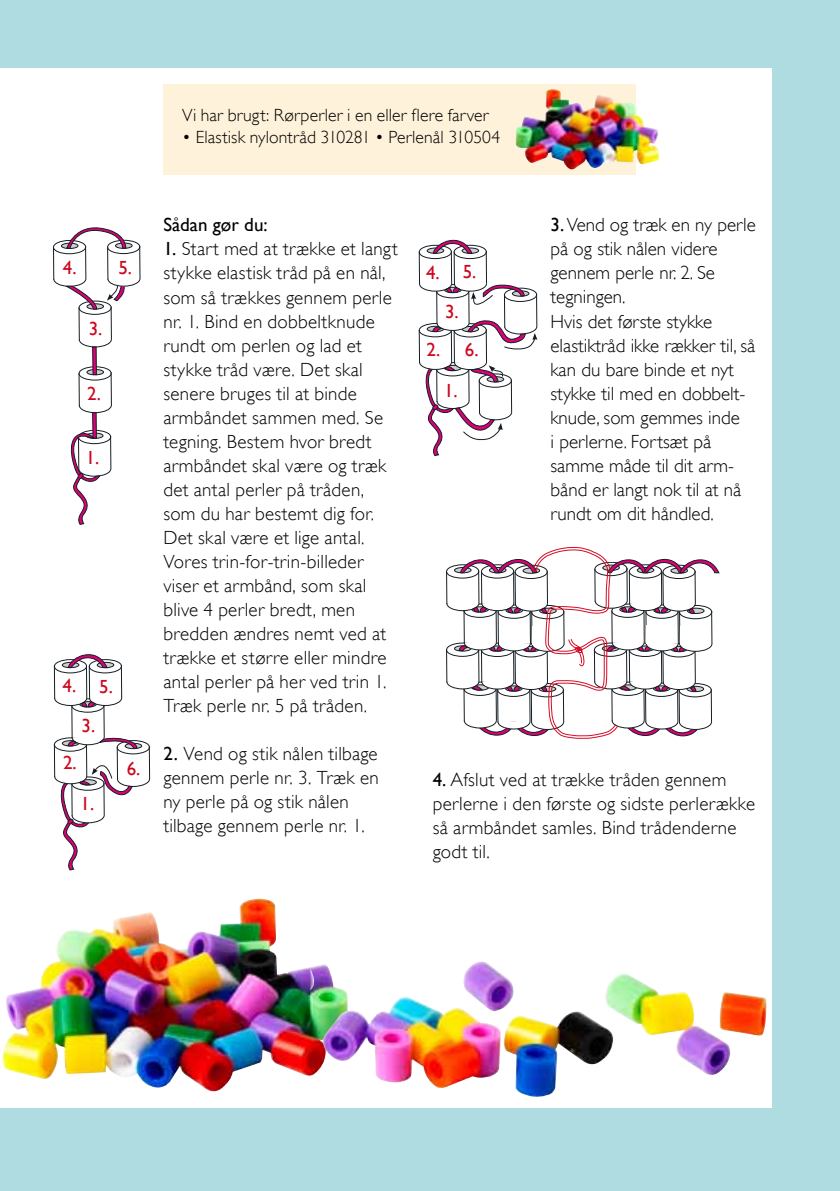
<style>
.page{position:relative;width:840px;height:1191px;background:#fff}
.page>*{position:absolute;margin:0;border:0;box-sizing:border-box;transform-origin:0 0}
.t1{font:300 19px/24px "Gill Sans";letter-spacing:.015em;color:#000}
.t2{font:19px "Gill Sans";color:#cd071e}
.t3{font:19px "Gill Sans";color:#000}
.t4{font:300 17.6px "Gill Sans";letter-spacing:.01em;color:#000}
.s1{font-weight:400}
</style>
<div class="page">
<div style="left:0;top:0;width:839px;height:1191px;background:#afdce1"></div>
<div style="left:0;top:68px;width:771px;height:1039px;background:#fff"></div>
<svg style="left:446px;top:547px;width:274px;height:192px"></svg>
<svg style="left:79px;top:301px;width:32px;height:13px"></svg>
<div style="left:78px;top:300px;width:34px;height:15px;border:1px solid #161e23;border-radius:50%"></div>
<svg style="left:78px;top:338px;width:34px;height:10px"></svg>
<svg style="left:87px;top:304px;width:16px;height:5px"></svg>
<div style="left:86px;top:303px;width:18px;height:7px;border:1px solid #161e23;border-radius:50%"></div>
<hr style="left:111px;top:307px;width:1px;height:32px;background:#161e23">
<hr style="left:78px;top:307px;width:2px;height:33px;background:#161e23">
<svg style="left:79px;top:367px;width:32px;height:13px"></svg>
<div style="left:78px;top:366px;width:34px;height:15px;border:1px solid #161e23;border-radius:50%"></div>
<svg style="left:79px;top:404px;width:33px;height:10px"></svg>
<div style="left:87px;top:369px;width:16px;height:6px;background:#cdcecd;border-radius:50%"></div>
<div style="left:86px;top:369px;width:18px;height:6px;border:1px solid #161e23;border-radius:50%"></div>
<hr style="left:111px;top:372px;width:1px;height:33px;background:#161e23">
<hr style="left:78px;top:373px;width:2px;height:33px;background:#161e23">
<div style="left:78px;top:430px;width:33px;height:14px;border:1px solid #161e23;border-radius:50%"></div>
<svg style="left:107px;top:240px;width:33px;height:14px"></svg>
<div style="left:107px;top:240px;width:33px;height:14px;border:1px solid #161e23;border-radius:50%"></div>
<div style="left:115px;top:243px;width:17px;height:5px;background:#cdcecd;border-radius:50%"></div>
<div style="left:115px;top:242px;width:17px;height:7px;border:1px solid #161e23;border-radius:50%"></div>
<hr style="left:139px;top:246px;width:1px;height:33px;background:#161e23">
<hr style="left:107px;top:247px;width:1px;height:32px;background:#161e23">
<svg style="left:53px;top:240px;width:33px;height:14px"></svg>
<div style="left:53px;top:240px;width:33px;height:14px;border:1px solid #161e23;border-radius:50%"></div>
<div style="left:61px;top:243px;width:17px;height:5px;background:#cdcecd;border-radius:50%"></div>
<div style="left:61px;top:243px;width:17px;height:6px;border:1px solid #161e23;border-radius:50%"></div>
<hr style="left:85px;top:246px;width:1px;height:33px;background:#161e23">
<hr style="left:53px;top:247px;width:1px;height:33px;background:#161e23">
<svg style="left:65px;top:227px;width:62px;height:22px"></svg>
<svg style="left:107px;top:277px;width:34px;height:25px"></svg>
<svg style="left:53px;top:278px;width:45px;height:32px"></svg>
<hr style="left:92px;top:347px;width:4px;height:27px;background:#df0079">
<div style="left:92px;top:346px;width:5px;height:29px;border:1px solid #161e23"></div>
<hr style="left:92px;top:413px;width:4px;height:25px;background:#df0079">
<div style="left:92px;top:412px;width:5px;height:26px;border:1px solid #161e23"></div>
<svg style="left:70px;top:432px;width:42px;height:93px"></svg>
<svg style="left:72px;top:699px;width:32px;height:13px"></svg>
<div style="left:71px;top:698px;width:33px;height:15px;border:1px solid #161e23;border-radius:50%"></div>
<hr style="left:103px;top:704px;width:2px;height:33px;background:#161e23">
<hr style="left:71px;top:705px;width:2px;height:33px;background:#161e23">
<svg style="left:54px;top:659px;width:32px;height:14px"></svg>
<div style="left:54px;top:659px;width:33px;height:14px;border:1px solid #161e23;border-radius:50%"></div>
<div style="left:62px;top:662px;width:17px;height:5px;background:#cdcecd;border-radius:50%"></div>
<div style="left:62px;top:662px;width:17px;height:6px;border:1px solid #161e23;border-radius:50%"></div>
<hr style="left:86px;top:665px;width:1px;height:33px;background:#161e23">
<hr style="left:54px;top:666px;width:1px;height:33px;background:#161e23">
<svg style="left:89px;top:659px;width:32px;height:14px"></svg>
<div style="left:89px;top:659px;width:33px;height:14px;border:1px solid #161e23;border-radius:50%"></div>
<div style="left:97px;top:662px;width:17px;height:5px;background:#cdcecd;border-radius:50%"></div>
<div style="left:97px;top:662px;width:17px;height:6px;border:1px solid #161e23;border-radius:50%"></div>
<hr style="left:121px;top:665px;width:1px;height:33px;background:#161e23">
<hr style="left:89px;top:666px;width:1px;height:33px;background:#161e23">
<svg style="left:67px;top:654px;width:42px;height:15px"></svg>
<svg style="left:54px;top:697px;width:69px;height:11px"></svg>
<svg style="left:54px;top:736px;width:96px;height:135px"></svg>
<hr style="left:485px;top:329px;width:1px;height:33px;background:#161e23">
<hr style="left:453px;top:330px;width:1px;height:33px;background:#161e23">
<svg style="left:419px;top:323px;width:32px;height:14px"></svg>
<div style="left:418px;top:323px;width:33px;height:14px;border:1px solid #161e23;border-radius:50%"></div>
<div style="left:426px;top:326px;width:18px;height:6px;border:1px solid #161e23;border-radius:50%"></div>
<hr style="left:450px;top:329px;width:2px;height:33px;background:#161e23">
<hr style="left:418px;top:330px;width:2px;height:33px;background:#161e23">
<hr style="left:468px;top:290px;width:1px;height:33px;background:#161e23">
<hr style="left:436px;top:291px;width:1px;height:33px;background:#161e23">
<svg style="left:419px;top:245px;width:32px;height:14px"></svg>
<div style="left:418px;top:245px;width:33px;height:14px;border:1px solid #161e23;border-radius:50%"></div>
<svg style="left:427px;top:248px;width:16px;height:5px"></svg>
<div style="left:426px;top:247px;width:18px;height:7px;border:1px solid #161e23;border-radius:50%"></div>
<hr style="left:450px;top:251px;width:2px;height:33px;background:#161e23">
<hr style="left:418px;top:252px;width:2px;height:32px;background:#161e23">
<svg style="left:454px;top:245px;width:32px;height:14px"></svg>
<div style="left:453px;top:245px;width:33px;height:14px;border:1px solid #161e23;border-radius:50%"></div>
<svg style="left:462px;top:248px;width:16px;height:5px"></svg>
<div style="left:461px;top:247px;width:18px;height:7px;border:1px solid #161e23;border-radius:50%"></div>
<hr style="left:485px;top:251px;width:1px;height:33px;background:#161e23">
<hr style="left:453px;top:252px;width:1px;height:32px;background:#161e23">
<svg style="left:432px;top:239px;width:41px;height:16px"></svg>
<svg style="left:504px;top:288px;width:32px;height:13px"></svg>
<div style="left:503px;top:287px;width:34px;height:15px;border:1px solid #161e23;border-radius:50%"></div>
<div style="left:511px;top:290px;width:18px;height:7px;border:1px solid #161e23;border-radius:50%"></div>
<hr style="left:535px;top:294px;width:2px;height:32px;background:#161e23">
<hr style="left:503px;top:295px;width:2px;height:32px;background:#161e23">
<svg style="left:418px;top:271px;width:107px;height:37px"></svg>
<svg style="left:431px;top:318px;width:106px;height:33px"></svg>
<svg style="left:418px;top:361px;width:94px;height:96px"></svg>
<div style="left:163px;top:84px;width:472px;height:91px;background:#fff2da"></div>
<img style="left:3px;top:898px;width:307px;height:194px">
<img style="left:310px;top:961px;width:456px;height:136px">
<img style="left:515px;top:89px;width:145px;height:82px">
<p class="t4" style="left:182px;top:105px;width:308px">Vi har brugt: Rørperler i en eller flere farver</p>
<p class="t4" style="left:182px;top:127px;width:319px">• Elastisk nylontråd 310281 • Perlenål 310504</p>
<p class="t2" style="left:63px;top:256px;width:71px">4. 5.</p>
<p class="t2" style="left:89px;top:317px;width:15px">3.</p>
<p class="t2" style="left:87px;top:382px;width:15px">2.</p>
<p class="t2" style="left:86px;top:446px;width:15px">1.</p>
<p class="t2" style="left:63px;top:675px;width:52px">4. 5.</p>
<p class="t2" style="left:81px;top:714px;width:15px">3.</p>
<p class="t2" style="left:63px;top:751px;width:15px">2.</p>
<p class="t2" style="left:81px;top:792px;width:15px">1.</p>
<p class="t2" style="left:127px;top:757px;width:15px">6.</p>
<p class="t3" style="left:163px;top:214px;width:106px">Sådan gør du:</p>
<p class="t1" style="left:163px;top:237px;width:236px"><span class="s1">1.</span> Start med at trække et langt stykke elastisk tråd på en nål, som så trækkes gennem perle nr. 1. Bind en dobbeltknude rundt om perlen og lad et stykke tråd være. Det skal senere bruges til at binde armbåndet sammen med. Se tegning. Bestem hvor bredt armbåndet skal være og træk det antal perler på tråden, som du har bestemt dig for.<br>Det skal være et lige antal.<br>Vores trin-for-trin-billeder viser et armbånd, som skal blive 4 perler bredt, men bredden ændres nemt ved at trække et større eller mindre antal perler på her ved trin 1.<br>Træk perle nr. 5 på tråden.</p>
<p class="t1" style="left:163px;top:741px;width:217px"><span class="s1">2.</span> Vend og stik nålen tilbage gennem perle nr. 3. Træk en ny perle på og stik nålen tilbage gennem perle nr. 1.</p>
<p class="t2" style="left:426px;top:261px;width:52px">4. 5.</p>
<p class="t2" style="left:445px;top:301px;width:15px">3.</p>
<p class="t2" style="left:426px;top:338px;width:15px">2.</p>
<p class="t2" style="left:464px;top:338px;width:15px">6.</p>
<p class="t2" style="left:444px;top:379px;width:15px">1.</p>
<p class="t1" style="left:550px;top:213px;width:207px"><span class="s1">3.</span> Vend og træk en ny perle på og stik nålen videre gennem perle nr. 2. Se tegningen.<br>Hvis det første stykke elastiktråd ikke rækker til, så kan du bare binde et nyt stykke til med en dobbelt&shy;knude, som gemmes inde<br>i perlerne. Fortsæt på samme måde til dit arm&shy;bånd er langt nok til at nå rundt om dit håndled.</p>
<p class="t1" style="left:432px;top:768px;width:324px"><span class="s1">4.</span> Afslut ved at trække tråden gennem perlerne i den første og sidste perlerække så armbåndet samles. Bind trådenderne godt til.</p>
</div>
